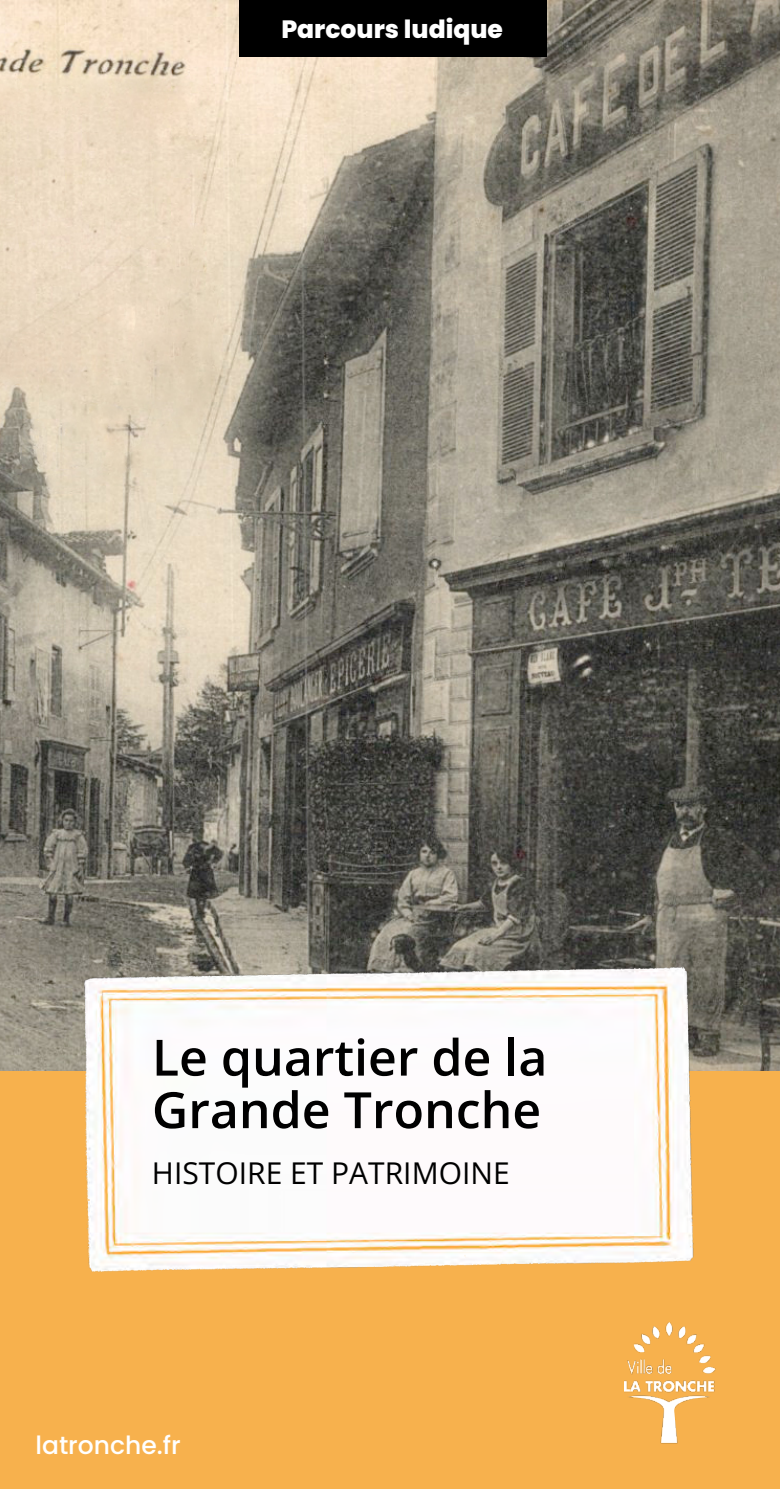
<style>
.page{position:relative;width:780px;height:1489px;background:#fff}
.page>*{position:absolute;margin:0;border:0;box-sizing:border-box;transform-origin:0 0}
.t1{font:600 50px/52.5px "Open Sans";color:#000}
.t2{font:30px "Open Sans";color:#000}
.t3{font:800 25px "Poppins";color:#fff}
.t4{font:500 25px "Poppins";color:#fff}
</style>
<div class="page">
<div style="left:0;top:1056px;width:780px;height:432px;background:#f7b14d"></div>
<img style="left:0;top:0;width:780px;height:1070px">
<div style="left:239px;top:0;width:307px;height:57px;background:#000"></div>
<img style="left:20px;top:927px;width:744px;height:345px">
<img style="left:624px;top:1322px;width:91px;height:121px">
<p class="t3" style="left:281px;top:15px;width:223px">Parcours ludique</p>
<p class="t1" style="left:152px;top:1030px;width:397px">Le quartier de la<br>Grande Tronche</p>
<p class="t2" style="left:152px;top:1152px;width:359px">HISTOIRE ET PATRIMOINE</p>
<p class="t4" style="left:35px;top:1430px;width:147px">latronche.fr</p>
</div>
